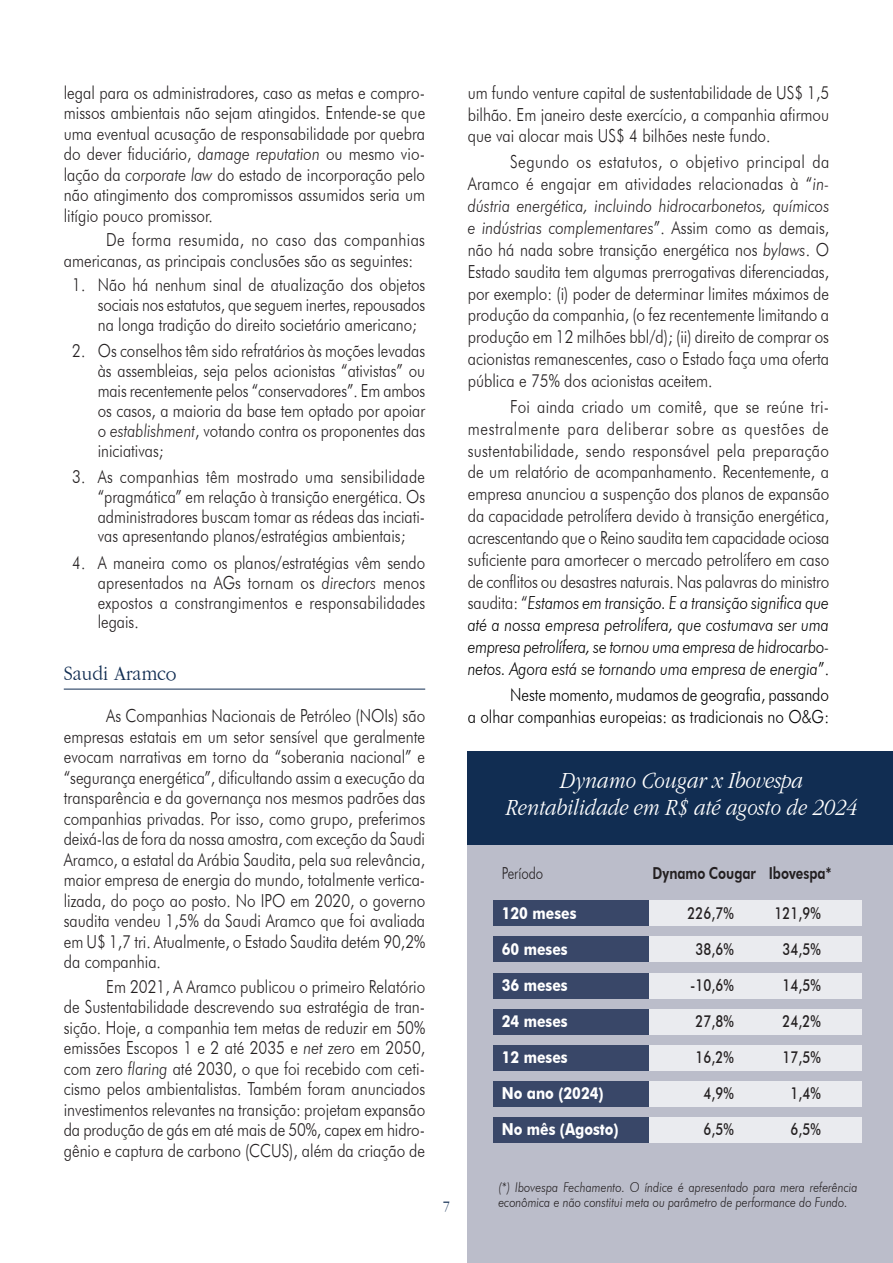
<style>
.page{position:relative;width:893px;height:1263px;background:#fff}
.page>*{position:absolute;margin:0;border:0;box-sizing:border-box;transform-origin:0 0}
.t1{font:italic 24px/27px "Gatineau";color:#fff;text-align:center;scale:.85 1}
.t2{font:21px "Gatineau Plain";color:#112d52;scale:.9 1}
.t3{font:300 18px/20.5px "Futura BT";color:#231f20;text-align:justify;scale:.85 1}
.t4{font:300 18px/20px "Futura BT";color:#231f20;text-align:justify;scale:.84 1}
.t5{font:300 18px/21.9px "Futura BT";color:#000;text-align:right;scale:.85 1}
.t6{font:500 16.5px "Futura BT";color:#231f20;scale:.8 1}
.t7{font:700 16.5px/36px "Futura BT";color:#fff;scale:.85 1}
.t8{font:800 16.5px "Futura BT";color:#231f20;scale:.8 1}
.t9{font:300 16.5px "Futura BT";color:#231f20;scale:.8 1}
.t10{font:15px "Gatineau Plain";color:#112d52;scale:.9 1}
.t11{font:italic 300 13.5px/15px "Futura BT";color:#231f20;scale:.85 1}
.s1{font-style:italic}
.s2{font-style:italic;color:#000}
.s3{color:#000}
</style>
<div class="page">
<hr style="left:64px;top:689px;width:361px;height:1px;background:#112d52">
<div style="left:468px;top:792px;width:425px;height:471px;background:#bbbdca"></div>
<div style="left:468px;top:752px;width:425px;height:93px;background:#112d52"></div>
<div style="left:589px;top:900px;width:272px;height:26px;background:#eaebef"></div>
<div style="left:589px;top:936px;width:272px;height:26px;background:#eaebef"></div>
<div style="left:589px;top:972px;width:272px;height:26px;background:#eaebef"></div>
<div style="left:589px;top:1009px;width:272px;height:26px;background:#eaebef"></div>
<div style="left:589px;top:1045px;width:272px;height:26px;background:#eaebef"></div>
<div style="left:493px;top:900px;width:155px;height:26px;background:#394768"></div>
<div style="left:493px;top:936px;width:155px;height:26px;background:#394768"></div>
<div style="left:493px;top:972px;width:155px;height:26px;background:#394768"></div>
<div style="left:493px;top:1009px;width:155px;height:26px;background:#394768"></div>
<div style="left:493px;top:1045px;width:155px;height:26px;background:#394768"></div>
<div style="left:589px;top:1081px;width:272px;height:26px;background:#eaebef"></div>
<div style="left:493px;top:1081px;width:155px;height:26px;background:#394768"></div>
<div style="left:589px;top:1117px;width:272px;height:26px;background:#eaebef"></div>
<div style="left:493px;top:1117px;width:155px;height:26px;background:#394768"></div>
<p class="t3" style="left:64px;top:82px;width:427px">legal para os administradores, caso as metas e compro&shy;missos ambientais não sejam atingidos. Entende-se que uma eventual acusação de responsabilidade por quebra do dever fiduciário, <span class="s1">damage reputation</span> ou mesmo vio&shy;lação da <span class="s1">corporate law</span> do estado de incorporação pelo não atingimento dos compromissos assumidos seria um litígio pouco promissor.</p>
<p class="t3" style="left:64px;top:230px;width:427px;text-indent:43px">De forma resumida, no caso das companhias americanas, as principais conclusões são as seguintes:</p>
<p class="t4" style="left:98px;top:274px;width:391px;text-indent:-26px">1. Não há nenhum sinal de atualização dos objetos sociais nos estatutos, que seguem inertes, repousados na longa tradição do direito societário americano;</p>
<p class="t4" style="left:98px;top:341px;width:391px;text-indent:-26px">2. Os conselhos têm sido refratários às moções levadas às assembleias, seja pelos acionistas “ativistas” ou mais recentemente pelos “conservadores”. Em ambos os casos, a maioria da base tem optado por apoiar o <span class="s1">establishment</span>, votando contra os proponentes das iniciativas;</p>
<p class="t4" style="left:98px;top:466px;width:391px;text-indent:-26px">3. As companhias têm mostrado uma sensibilidade “pragmática” em relação à transição energética. Os administradores buscam tomar as rédeas das inciati&shy;vas apresentando planos/estratégias ambientais;</p>
<p class="t4" style="left:98px;top:552px;width:391px;text-indent:-26px">4. A maneira como os planos/estratégias vêm sendo apresentados na AGs tornam os <span class="s1">directors</span> menos expostos a constrangimentos e responsabilidades legais.</p>
<p class="t2" style="left:64px;top:663px;width:127px">Saudi Aramco</p>
<p class="t3" style="left:64px;top:705px;width:427px;text-indent:43px">As Companhias Nacionais de Petróleo (NOIs) são empresas estatais em um setor sensível que geralmente evocam narrativas em torno da “soberania nacional” e “segurança energética”, dificultando assim a execução da transparência e da governança nos mesmos padrões das companhias privadas. Por isso, como grupo, preferimos deixá-las de fora da nossa amostra, com exceção da Saudi Aramco, a estatal da Arábia Saudita, pela sua relevância, maior empresa de energia do mundo, totalmente vertica&shy;lizada, do poço ao posto. No IPO em 2020, o governo saudita vendeu 1,5% da Saudi Aramco que foi avaliada em U$ 1,7 tri. Atualmente, o Estado Saudita detém 90,2% da companhia.</p>
<p class="t3" style="left:64px;top:976px;width:427px;text-indent:43px">Em 2021, A Aramco publicou o primeiro Relatório de Sustentabilidade descrevendo sua estratégia de tran&shy;sição. Hoje, a companhia tem metas de reduzir em 50% emissões Escopos 1 e 2 até 2035 e <span class="s1">net zero</span> em 2050, com zero <span class="s1">flaring</span> até 2030, o que foi recebido com ceti&shy;cismo pelos ambientalistas. Também foram anunciados investimentos relevantes na transição: projetam expansão da produção de gás em até mais de 50%, capex em hidro&shy;gênio e captura de carbono (CCUS), além da criação de</p>
<p class="t10" style="left:443px;top:1199px;width:9px">7</p>
<p class="t3" style="left:468px;top:81px;width:427px;line-height:21.9px">um fundo venture capital de sustentabilidade de US$ 1,5 bilhão. Em janeiro deste exercício, a companhia afirmou que vai alocar mais US$ 4 bilhões neste fundo.</p>
<p class="t3" style="left:468px;top:151px;width:427px;line-height:21.9px;text-indent:43px">Segundo os estatutos, o objetivo principal da Aramco é engajar em atividades relacionadas à “<span class="s1">in&shy;dústria energética, incluindo hidrocarbonetos, químicos e indústrias complementares</span>”. Assim como as demais, não há nada sobre transição energética nos <span class="s1">bylaws</span>. O Estado saudita tem algumas prerrogativas diferenciadas, por exemplo: (i) poder de determinar limites máximos de produção da companhia, (o fez recentemente limitando a produção em 12 milhões bbl/d); (ii) direito de comprar os acionistas remanescentes, caso o Estado faça uma oferta pública e 75% dos acionistas aceitem.</p>
<p class="t3" style="left:468px;top:395px;width:427px;line-height:21.9px;text-indent:43px">Foi ainda criado um comitê, que se reúne tri&shy;mestralmente para deliberar sobre as questões de sustentabilidade, sendo responsável pela preparação de um relatório de acompanhamento. Recentemente, a empresa anunciou a suspenção dos planos de expansão da capacidade petrolífera devido à transição energética, acrescentando que o Reino saudita tem capacidade ociosa suficiente para amortecer o mercado petrolífero em caso de conflitos ou desastres naturais. Nas palavras do ministro saudita: “<span class="s2">Estamos em transição. E a transição significa que até a nossa empresa petrolífera, que costumava ser uma empresa petrolífera, se tornou uma empresa de hidrocarbo&shy;netos. Agora está se tornando uma empresa de energia</span><span class="s3">”.</span></p>
<p class="t5" style="left:468px;top:684px;width:427px">Neste momento, mudamos de geografia, passando<br>a olhar companhias europeias: as tradicionais no O&amp;G:</p>
<h1 class="t1" style="left:505px;top:768px;width:415px">Dynamo Cougar x Ibovespa<br>Rentabilidade em R$ até agosto de 2024</h1>
<p class="t9" style="left:502px;top:863px;width:53px">Período</p>
<p class="t8" style="left:653px;top:863px;width:226px">Dynamo Cougar Ibovespa*</p>
<p class="t7" style="left:502px;top:895px;width:139px">120 meses<br>60 meses<br>36 meses<br>24 meses<br>12 meses<br>No ano (2024)<br>No mês (Agosto)</p>
<p class="t6" style="left:688px;top:903px;width:59px">226,7%</p>
<p class="t6" style="left:775px;top:903px;width:59px">121,9%</p>
<p class="t6" style="left:695px;top:939px;width:49px">38,6%</p>
<p class="t6" style="left:782px;top:939px;width:49px">34,5%</p>
<p class="t6" style="left:690px;top:975px;width:56px">-10,6%</p>
<p class="t6" style="left:783px;top:975px;width:49px">14,5%</p>
<p class="t6" style="left:695px;top:1011px;width:49px">27,8%</p>
<p class="t6" style="left:782px;top:1011px;width:49px">24,2%</p>
<p class="t6" style="left:695px;top:1047px;width:49px">16,2%</p>
<p class="t6" style="left:782px;top:1047px;width:49px">17,5%</p>
<p class="t6" style="left:703px;top:1083px;width:39px">4,9%</p>
<p class="t6" style="left:790px;top:1083px;width:39px">1,4%</p>
<p class="t6" style="left:703px;top:1119px;width:39px">6,5%</p>
<p class="t6" style="left:790px;top:1119px;width:39px">6,5%</p>
<p class="t11" style="left:498px;top:1180px;width:424px">(*) Ibovespa Fechamento. O índice é apresentado para mera referência econômica e não constitui meta ou parâmetro de performance do Fundo.</p>
</div>
